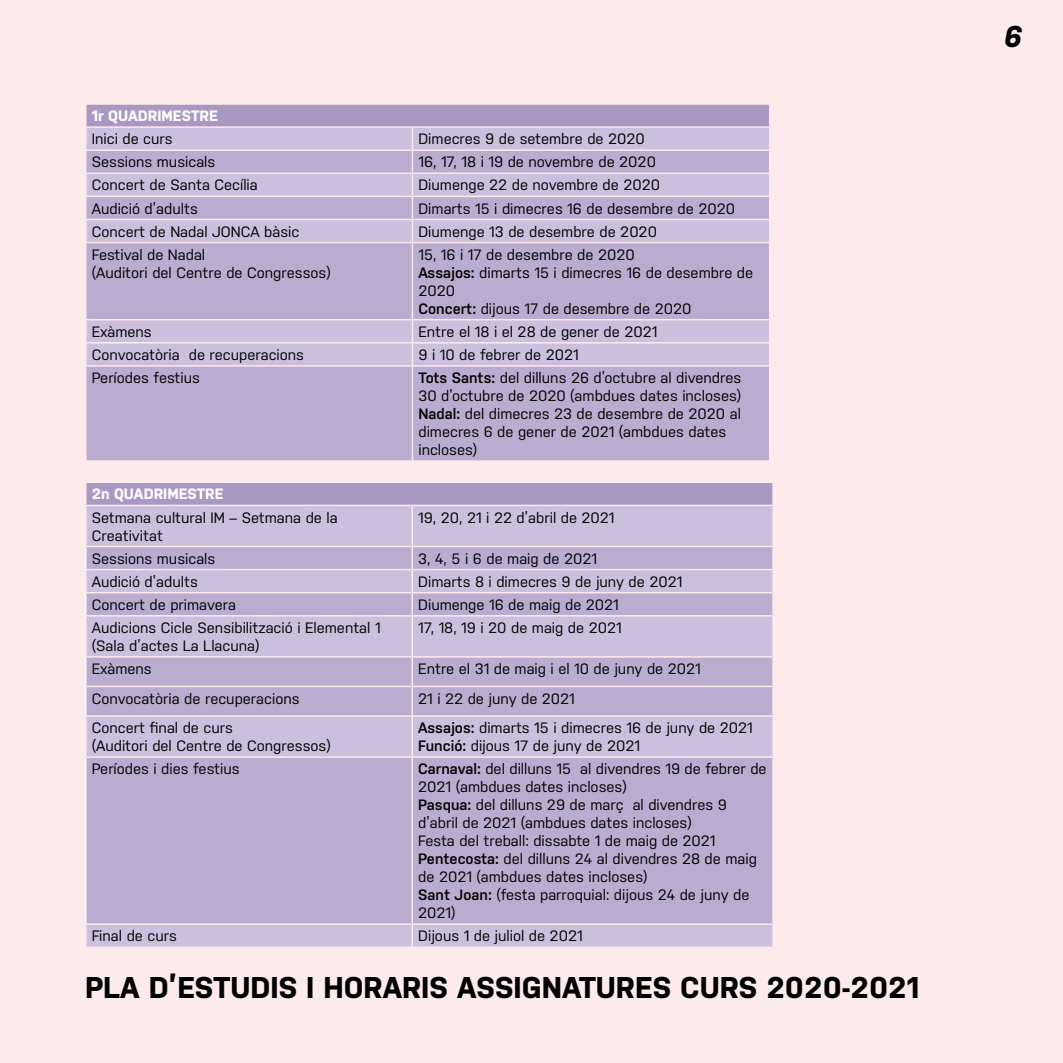
<style>
.page{position:relative;width:1063px;height:1063px;background:#fceaed}
.page>*{position:absolute;margin:0;border:0;box-sizing:border-box;transform-origin:0 0}
.t1{font:700 30px "Nudista";color:#000}
.t2{font:italic 700 30px "Nudista";color:#000}
.t3{font:15px/18px "Nudista";color:#000}
.t4{font:700 15px "Nudista";color:#fff}
.s1{font-weight:600}
</style>
<div class="page">
<div style="left:86px;top:104px;width:684px;height:23px;background:#a997c4"></div>
<div style="left:87px;top:128px;width:682px;height:21px;background:#cac0dd"></div>
<svg style="left:87px;top:151px;width:682px;height:309px;background:#beb2d3"></svg>
<hr style="left:85px;top:103px;width:327px;height:2px;background:#fceaed">
<hr style="left:85px;top:105px;width:2px;height:21px;background:#fceaed">
<hr style="left:412px;top:103px;width:358px;height:2px;background:#fceaed">
<hr style="left:85px;top:126px;width:327px;height:2px;background:#fceaed">
<hr style="left:412px;top:126px;width:358px;height:2px;background:#fceaed">
<hr style="left:85px;top:173px;width:327px;height:1px;background:#fceaed">
<hr style="left:412px;top:173px;width:358px;height:1px;background:#fceaed">
<hr style="left:85px;top:196px;width:327px;height:1px;background:#fceaed">
<hr style="left:85px;top:219px;width:327px;height:1px;background:#fceaed">
<hr style="left:412px;top:196px;width:358px;height:1px;background:#fceaed">
<svg style="left:412px;top:128px;width:1px;height:114px"></svg>
<svg style="left:769px;top:105px;width:1px;height:68px"></svg>
<hr style="left:412px;top:219px;width:358px;height:1px;background:#fceaed">
<hr style="left:412px;top:242px;width:358px;height:1px;background:#fceaed">
<hr style="left:412px;top:319px;width:358px;height:1px;background:#fceaed">
<hr style="left:85px;top:242px;width:327px;height:1px;background:#fceaed">
<hr style="left:412px;top:243px;width:1px;height:76px;background:#fceaed">
<hr style="left:85px;top:319px;width:327px;height:1px;background:#fceaed">
<hr style="left:85px;top:342px;width:327px;height:2px;background:#fceaed">
<hr style="left:412px;top:342px;width:358px;height:2px;background:#fceaed">
<svg style="left:412px;top:320px;width:1px;height:45px"></svg>
<hr style="left:85px;top:365px;width:327px;height:2px;background:#fceaed">
<hr style="left:412px;top:365px;width:358px;height:2px;background:#fceaed">
<hr style="left:412px;top:367px;width:1px;height:93px;background:#fceaed">
<div style="left:86px;top:482px;width:687px;height:23px;background:#a997c4"></div>
<div style="left:87px;top:506px;width:685px;height:441px;background:#cac0dd"></div>
<svg style="left:87px;top:547px;width:685px;height:376px;background:#beb1d3"></svg>
<hr style="left:85px;top:482px;width:327px;height:1px;background:#fceaed">
<hr style="left:85px;top:483px;width:2px;height:22px;background:#fceaed">
<hr style="left:412px;top:482px;width:362px;height:1px;background:#fceaed">
<hr style="left:772px;top:483px;width:2px;height:22px;background:#fceaed">
<hr style="left:412px;top:546px;width:362px;height:1px;background:#fceaed">
<hr style="left:412px;top:569px;width:362px;height:1px;background:#fceaed">
<hr style="left:412px;top:592px;width:362px;height:1px;background:#fceaed">
<hr style="left:412px;top:615px;width:362px;height:2px;background:#fceaed">
<hr style="left:412px;top:656px;width:362px;height:2px;background:#fceaed">
<hr style="left:412px;top:686px;width:362px;height:1px;background:#fceaed">
<hr style="left:412px;top:715px;width:362px;height:2px;background:#fceaed">
<hr style="left:412px;top:756px;width:362px;height:2px;background:#fceaed">
<hr style="left:412px;top:923px;width:362px;height:2px;background:#fceaed">
<hr style="left:412px;top:506px;width:1px;height:40px;background:#fceaed">
<hr style="left:412px;top:717px;width:1px;height:39px;background:#fceaed">
<svg style="left:412px;top:925px;width:1px;height:22px"></svg>
<hr style="left:85px;top:593px;width:2px;height:22px;background:#fff">
<hr style="left:85px;top:592px;width:327px;height:1px;background:#fceaed">
<hr style="left:85px;top:547px;width:2px;height:22px;background:#fff">
<hr style="left:85px;top:546px;width:327px;height:1px;background:#fceaed">
<svg style="left:412px;top:547px;width:1px;height:68px"></svg>
<hr style="left:85px;top:569px;width:327px;height:1px;background:#fceaed">
<hr style="left:85px;top:658px;width:2px;height:28px;background:#fff">
<hr style="left:85px;top:686px;width:2px;height:29px;background:#fff">
<svg style="left:412px;top:658px;width:1px;height:57px"></svg>
<hr style="left:87px;top:686px;width:325px;height:1px;background:#fceaed">
<hr style="left:85px;top:715px;width:327px;height:2px;background:#fceaed">
<hr style="left:85px;top:758px;width:2px;height:165px;background:#fff">
<hr style="left:85px;top:756px;width:327px;height:2px;background:#fceaed">
<hr style="left:412px;top:758px;width:1px;height:165px;background:#fceaed">
<hr style="left:85px;top:923px;width:327px;height:2px;background:#fceaed">
<hr style="left:85px;top:615px;width:327px;height:2px;background:#fceaed">
<hr style="left:412px;top:617px;width:1px;height:39px;background:#fceaed">
<hr style="left:85px;top:656px;width:327px;height:2px;background:#fceaed">
<p class="t4" style="left:92px;top:107px;width:128px">1r QUADRIMESTRE</p>
<p class="t3" style="left:92px;top:130px;width:82px">Inici de curs</p>
<p class="t3" style="left:418px;top:130px;width:228px">Dimecres 9 de setembre de 2020</p>
<p class="t3" style="left:92px;top:153px;width:125px">Sessions musicals</p>
<p class="t3" style="left:418px;top:153px;width:239px">16, 17, 18 i 19 de novembre de 2020</p>
<p class="t3" style="left:92px;top:176px;width:168px">Concert de Santa Cecília</p>
<p class="t3" style="left:418px;top:176px;width:243px">Diumenge 22 de novembre de 2020</p>
<p class="t3" style="left:92px;top:199px;width:108px">Audició d’adults</p>
<p class="t3" style="left:418px;top:199px;width:318px">Dimarts 15 i dimecres 16 de desembre de 2020</p>
<p class="t3" style="left:92px;top:222px;width:209px">Concert de Nadal JONCA bàsic</p>
<p class="t3" style="left:418px;top:222px;width:240px">Diumenge 13 de desembre de 2020</p>
<p class="t3" style="left:92px;top:245px;width:240px">Festival de Nadal<br>(Auditori del Centre de Congressos)</p>
<p class="t3" style="left:418px;top:245px;width:336px">15, 16 i 17 de desembre de 2020<br><span class="s1">Assajos:</span> dimarts 15 i dimecres 16 de desembre de<br>2020<br><span class="s1">Concert:</span> dijous 17 de desembre de 2020</p>
<p class="t3" style="left:92px;top:322px;width:61px">Exàmens</p>
<p class="t3" style="left:418px;top:322px;width:240px">Entre el 18 i el 28 de gener de 2021</p>
<p class="t3" style="left:92px;top:346px;width:214px">Convocatòria de recuperacions</p>
<p class="t3" style="left:418px;top:346px;width:162px">9 i 10 de febrer de 2021</p>
<p class="t3" style="left:92px;top:369px;width:110px">Períodes festius</p>
<p class="t3" style="left:418px;top:369px;width:324px"><span class="s1">Tots Sants:</span> del dilluns 26 d’octubre al divendres 30 d’octubre de 2020 (ambdues dates incloses)<br><span class="s1">Nadal:</span> del dimecres 23 de desembre de 2020 al dimecres 6 de gener de 2021 (ambdues dates incloses)</p>
<p class="t4" style="left:92px;top:486px;width:133px">2n QUADRIMESTRE</p>
<p class="t3" style="left:92px;top:508px;width:247px">Setmana cultural IM – Setmana de la<br>Creativitat</p>
<p class="t3" style="left:418px;top:508px;width:198px">19, 20, 21 i 22 d’abril de 2021</p>
<p class="t3" style="left:92px;top:549px;width:125px">Sessions musicals</p>
<p class="t3" style="left:418px;top:549px;width:180px">3, 4, 5 i 6 de maig de 2021</p>
<p class="t3" style="left:92px;top:572px;width:108px">Audició d’adults</p>
<p class="t3" style="left:418px;top:572px;width:266px">Dimarts 8 i dimecres 9 de juny de 2021</p>
<p class="t3" style="left:92px;top:595px;width:146px">Concert de primavera</p>
<p class="t3" style="left:418px;top:595px;width:202px">Diumenge 16 de maig de 2021</p>
<p class="t3" style="left:92px;top:619px;width:290px">Audicions Cicle Sensibilització i Elemental 1 (Sala d’actes La Llacuna)</p>
<p class="t3" style="left:418px;top:619px;width:205px">17, 18, 19 i 20 de maig de 2021</p>
<p class="t3" style="left:92px;top:660px;width:61px">Exàmens</p>
<p class="t3" style="left:418px;top:660px;width:284px">Entre el 31 de maig i el 10 de juny de 2021</p>
<p class="t3" style="left:92px;top:689px;width:209px">Convocatòria de recuperacions</p>
<p class="t3" style="left:418px;top:689px;width:158px">21 i 22 de juny de 2021</p>
<p class="t3" style="left:92px;top:719px;width:240px">Concert final de curs<br>(Auditori del Centre de Congressos)</p>
<p class="t3" style="left:418px;top:719px;width:336px"><span class="s1">Assajos:</span> dimarts 15 i dimecres 16 de juny de 2021<br><span class="s1">Funció:</span> dijous 17 de juny de 2021</p>
<p class="t3" style="left:92px;top:760px;width:149px">Períodes i dies festius</p>
<p class="t3" style="left:418px;top:760px;width:350px"><span class="s1">Carnaval:</span> del dilluns 15 al divendres 19 de febrer de 2021 (ambdues dates incloses)<br><span class="s1">Pasqua:</span> del dilluns 29 de març al divendres 9 d’abril de 2021 (ambdues dates incloses)<br>Festa del treball: dissabte 1 de maig de 2021<br><span class="s1">Pentecosta:</span> del dilluns 24 al divendres 28 de maig de 2021 (ambdues dates incloses)<br><span class="s1">Sant Joan:</span> (festa parroquial: dijous 24 de juny de 2021)</p>
<p class="t3" style="left:92px;top:927px;width:87px">Final de curs</p>
<p class="t3" style="left:418px;top:927px;width:166px">Dijous 1 de juliol de 2021</p>
<h1 class="t1" style="left:85px;top:970px;width:836px">PLA D’ESTUDIS I HORARIS ASSIGNATURES CURS 2020-2021</h1>
<h1 class="t2" style="left:1004px;top:20px;width:20px">6</h1>
</div>
